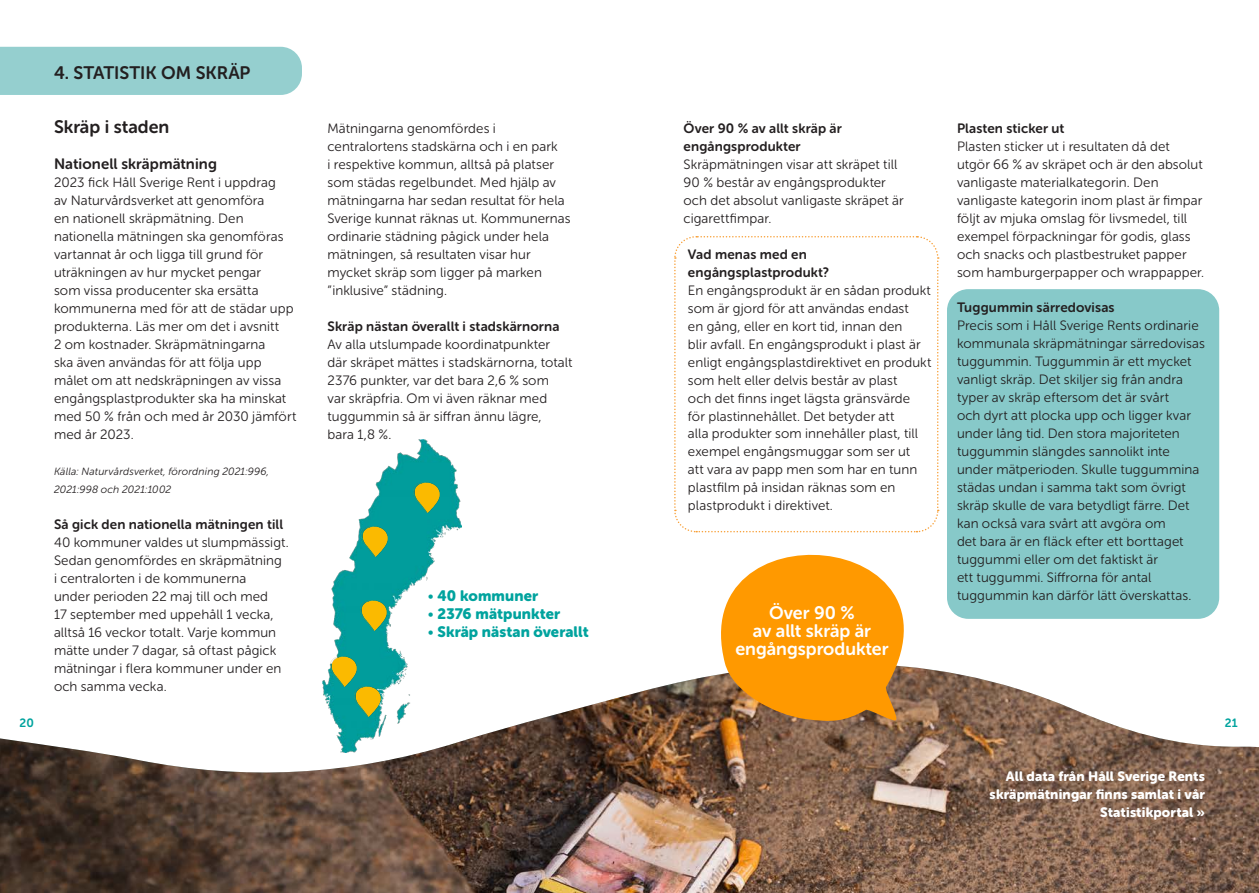
<style>
.page{position:relative;width:1259px;height:893px;background:#fff}
.page>*{position:absolute;margin:0;border:0;box-sizing:border-box;transform-origin:0 0}
.Källor{font:18px/18px "Museo Sans Rounded 700";color:#fff;text-align:center}
.Källor-2{font:18px "Museo Sans Rounded 700";color:#231f20}
.Källor-3{font:15px "Museo Sans Rounded 900";letter-spacing:.01em;color:#00a39e}
.Källor-4{font:15px "Museo Sans Rounded 700";letter-spacing:.005em;color:#231f20}
.Källor-5{font:13.5px/18px "Museo Sans Rounded 300";letter-spacing:.01em;color:#231f20}
.Källor-6{font:13.5px/18px "Museo Sans Rounded 900";letter-spacing:.01em;color:#fff;text-align:right}
.t1{font:12px "Museo Sans Rounded 700";color:#00a39e}
.Källor-7{font:italic 10.5px/18px "Museo Sans Rounded 300";letter-spacing:.015em;color:#231f20}
.s1{font-family:"Museo Sans Rounded 700"}
.s2{font-family:"Museo Sans Rounded 300"}
</style>
<div class="page">
<img style="left:0;top:666px;width:1259px;height:227px">
<svg style="left:674px;top:236px;width:265px;height:297px"></svg>
<div style="left:947px;top:289px;width:272px;height:330px;background:#87c9c9;border-radius:21px"></div>
<div style="left:0;top:47px;width:302px;height:48px;background:#95cfcf"></div>
<svg style="left:721px;top:555px;width:183px;height:166px;background:#f49e1f"></svg>
<img style="left:323px;top:440px;width:138px;height:313px">
<img style="left:409px;top:480px;width:34px;height:34px">
<img style="left:358px;top:525px;width:34px;height:34px">
<img style="left:357px;top:599px;width:34px;height:34px">
<img style="left:326px;top:655px;width:34px;height:34px">
<img style="left:351px;top:685px;width:34px;height:34px">
<p class="Källor-2" style="left:54px;top:62px;width:198px">4. STATISTIK OM SKRÄP</p>
<p class="Källor-2" style="left:54px;top:116px;width:117px">Skräp i staden</p>
<p class="Källor-4" style="left:54px;top:155px;width:164px">Nationell skräpmätning</p>
<p class="Källor-5" style="left:54px;top:173px;width:244px">2023 fick Håll Sverige Rent i uppdrag<br>av Naturvårdsverket att genomföra<br>en nationell skräpmätning. Den nationella mätningen ska genomföras vartannat år och ligga till grund för uträkningen av hur mycket pengar<br>som vissa producenter ska ersätta kommunerna med för att de städar upp produkterna. Läs mer om det i avsnitt<br>2 om kostnader. Skräpmätningarna<br>ska även användas för att följa upp målet om att nedskräpningen av vissa engångsplastprodukter ska ha minskat med 50 % från och med år 2030 jämfört med år 2023.</p>
<p class="Källor-7" style="left:54px;top:462px;width:217px">Källa: Naturvårdsverket, förordning 2021:996,<br>2021:998 och 2021:1002</p>
<p class="Källor-5" style="left:54px;top:515px;width:236px"><span class="s1">Så gick den nationella mätningen till </span>40 kommuner valdes ut slumpmässigt.<br>Sedan genomfördes en skräpmätning<br>i centralorten i de kommunerna<br>under perioden 22 maj till och med<br>17 september med uppehåll 1 vecka, alltså 16 veckor totalt. Varje kommun mätte under 7 dagar, så oftast pågick mätningar i flera kommuner under en och samma vecka.</p>
<p class="Källor-5" style="left:327px;top:119px;width:245px">Mätningarna genomfördes i centralortens stadskärna och i en park<br>i respektive kommun, alltså på platser som städas regelbundet. Med hjälp av mätningarna har sedan resultat för hela Sverige kunnat räknas ut. Kommunernas ordinarie städning pågick under hela mätningen, så resultaten visar hur mycket skräp som ligger på marken ”inklusive” städning.</p>
<p class="Källor-5" style="left:683px;top:119px;width:222px"><span class="s1">Över 90 % av allt skräp är engångsprodukter<br></span>Skräpmätningen visar att skräpet till<br>90 % består av engångsprodukter och det absolut vanligaste skräpet är cigarettfimpar.</p>
<p class="Källor-5" style="left:957px;top:119px;width:249px"><span class="s1">Plasten sticker ut<br></span>Plasten sticker ut i resultaten då det utgör 66 % av skräpet och är den absolut vanligaste materialkategorin. Den vanligaste kategorin inom plast är fimpar följt av mjuka omslag för livsmedel, till exempel förpackningar för godis, glass och snacks och plastbestruket papper som hamburgerpapper och wrappapper.</p>
<p class="Källor-5" style="left:327px;top:317px;width:246px"><span class="s1">Skräp nästan överallt i stadskärnorna </span>Av alla utslumpade koordinatpunkter där skräpet mättes i stadskärnorna, totalt 2376 punkter, var det bara 2,6 % som<br>var skräpfria. Om vi även räknar med tuggummin så är siffran ännu lägre,<br>bara 1,8 %.</p>
<p class="Källor-5" style="left:688px;top:245px;width:245px"><span class="s1">Vad menas med en engångsplastprodukt?<br></span>En engångsprodukt är en sådan produkt som är gjord för att användas endast<br>en gång, eller en kort tid, innan den<br>blir avfall. En engångsprodukt i plast är enligt engångsplastdirektivet en produkt som helt eller delvis består av plast<br>och det finns inget lägsta gränsvärde<br>för plastinnehållet. Det betyder att<br>alla produkter som innehåller plast, till exempel engångsmuggar som ser ut<br>att vara av papp men som har en tunn plastfilm på insidan räknas som en plastprodukt i direktivet.</p>
<p class="Källor-5" style="left:957px;top:299px;width:249px"><span class="s1">Tuggummin särredovisas<br></span>Precis som i Håll Sverige Rents ordinarie kommunala skräpmätningar särredovisas tuggummin. Tuggummin är ett mycket vanligt skräp. Det skiljer sig från andra typer av skräp eftersom det är svårt<br>och dyrt att plocka upp och ligger kvar under lång tid. Den stora majoriteten tuggummin slängdes sannolikt inte under mätperioden. Skulle tuggummina städas undan i samma takt som övrigt skräp skulle de vara betydligt färre. Det kan också vara svårt att avgöra om<br>det bara är en fläck efter ett borttaget tuggummi eller om det faktiskt är<br>ett tuggummi. Siffrorna för antal tuggummin kan därför lätt överskattas.</p>
<p class="Källor-3" style="left:428px;top:587px;width:112px"><span class="s2">•</span> 40 kommuner</p>
<p class="Källor-3" style="left:428px;top:605px;width:134px"><span class="s2">•</span> 2376 mätpunkter</p>
<p class="Källor-3" style="left:428px;top:623px;width:162px"><span class="s2">•</span> Skräp nästan överallt</p>
<p class="Källor" style="left:735px;top:604px;width:155px">Över 90 %<br>av allt skräp är engångsprodukter</p>
<p class="t1" style="left:20px;top:716px;width:16px">20</p>
<p class="t1" style="left:1225px;top:716px;width:14px">21</p>
<p class="Källor-6" style="left:989px;top:767px;width:217px">All data från Håll Sverige Rents skräpmätningar finns samlat i vår<br>Statistikportal »</p>
</div>
